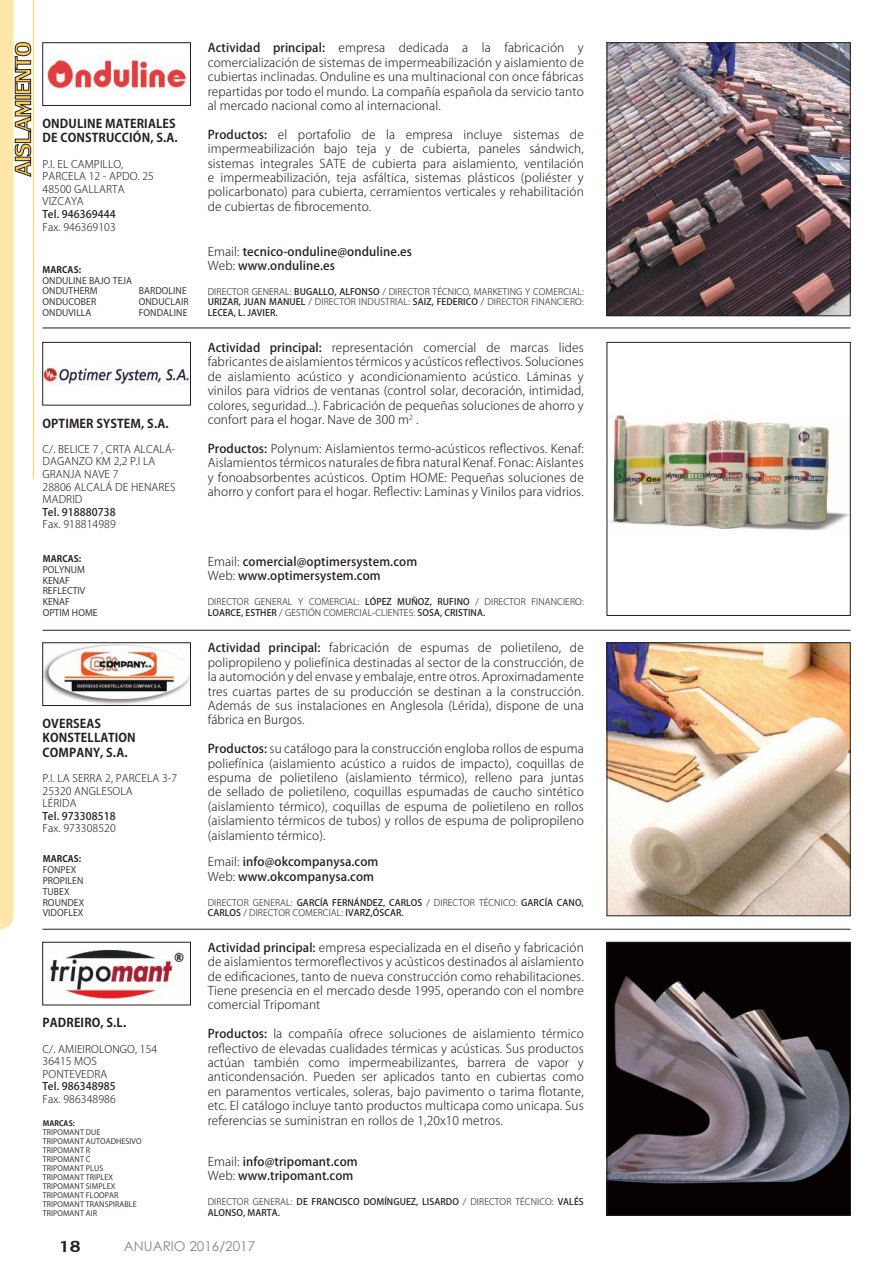
<style>
.page{position:relative;width:893px;height:1263px;background:#fff}
.page>*{position:absolute;margin:0;border:0;box-sizing:border-box;transform-origin:0 0}
.t1{font:24px "Lily UPC";color:#241f1f}
.t2{font:13.5px "Century Gothic";color:#80878d}
.t3{font:300 12px/14.4px "Koz Go Pro";letter-spacing:.01em;color:#241f1f;text-align:justify}
.t4{font:500 12px/14.4px "Koz Go Pro";letter-spacing:.01em;color:#241f1f}
.t5{font:700 12px/14.4px "Koz Go Pro";letter-spacing:.01em;color:#241f1f}
.t6{font:300 10.5px/12.6px "Koz Go Pro";letter-spacing:.01em;color:#241f1f}
.t7{font:500 10.5px "Koz Go Pro";letter-spacing:.01em;color:#241f1f}
.t8{font:300 9px/10.5px "Koz Go Pro";letter-spacing:.01em;color:#241f1f}
.t9{font:9px/10.8px "Koz Go Pro";letter-spacing:.01em;color:#241f1f}
.t10{font:500 9px/10.5px "Koz Go Pro";letter-spacing:.01em;color:#241f1f}
.t11{font:700 9px "Koz Go Pro";letter-spacing:.01em;color:#241f1f}
.t12{font:7.5px/9px "Koz Go Pro";letter-spacing:.01em;color:#241f1f}
.t13{font:700 7.5px "Koz Go Pro";letter-spacing:.01em;color:#241f1f}
.s1{font-weight:500}
.s2{font-weight:300}
</style>
<div class="page">
<hr style="left:43px;top:630px;width:807px;height:1px;background:#241f1f">
<hr style="left:43px;top:328px;width:807px;height:1px;background:#241f1f">
<img style="left:609px;top:415px;width:239px;height:116px">
<div style="left:607px;top:342px;width:243px;height:274px;border:1px solid #241f1f"></div>
<img style="left:45px;top:362px;width:144px;height:23px">
<div style="left:43px;top:342px;width:148px;height:63px;border:1px solid #241f1f"></div>
<img style="left:609px;top:45px;width:239px;height:269px">
<div style="left:607px;top:43px;width:243px;height:273px;border:1px solid #241f1f"></div>
<img style="left:45px;top:55px;width:143px;height:35px">
<div style="left:43px;top:43px;width:148px;height:63px;border:1px solid #241f1f"></div>
<svg style="left:0;top:0;width:31px;height:929px"></svg>
<hr style="left:33px;top:0;width:1px;height:479px;background:#fecf53">
<hr style="left:43px;top:929px;width:807px;height:1px;background:#241f1f">
<img style="left:609px;top:644px;width:239px;height:270px">
<div style="left:607px;top:642px;width:243px;height:274px;border:1px solid #241f1f"></div>
<img style="left:45px;top:644px;width:144px;height:60px">
<div style="left:43px;top:642px;width:148px;height:64px;border:1px solid #241f1f"></div>
<img style="left:609px;top:944px;width:239px;height:269px">
<div style="left:607px;top:942px;width:243px;height:273px;border:1px solid #241f1f"></div>
<img style="left:50px;top:949px;width:134px;height:51px">
<div style="left:43px;top:942px;width:148px;height:63px;border:1px solid #241f1f"></div>
<p class="t5" style="left:43px;top:117px;width:137px">ONDULINE MATERIALES<br>DE CONSTRUCCIÓN, S.A.</p>
<p class="t6" style="left:43px;top:157px;width:113px">P.I. EL CAMPILLO,<br>PARCELA 12 - APDO. 25<br>48500 GALLARTA<br>VIZCAYA</p>
<p class="t7" style="left:43px;top:207px;width:75px">Tel. 946369444</p>
<p class="t6" style="left:43px;top:220px;width:75px">Fax. 946369103</p>
<p class="t11" style="left:43px;top:264px;width:40px">MARCAS:</p>
<p class="t9" style="left:43px;top:275px;width:91px">ONDULINE BAJO TEJA<br>ONDUTHERM<br>ONDUCOBER<br>ONDUVILLA</p>
<p class="t9" style="left:139px;top:286px;width:51px">BARDOLINE<br>ONDUCLAIR<br>FONDALINE</p>
<p class="t5" style="left:43px;top:417px;width:128px">OPTIMER SYSTEM, S.A.</p>
<p class="t6" style="left:43px;top:443px;width:135px">C/. BELICE 7 , CRTA ALCALÁ-<br>DAGANZO KM 2,2 P.I LA<br>GRANJA NAVE 7<br>28806 ALCALÁ DE HENARES<br>MADRID</p>
<p class="t7" style="left:43px;top:505px;width:75px">Tel. 918880738</p>
<p class="t6" style="left:43px;top:518px;width:75px">Fax. 918814989</p>
<p class="t11" style="left:43px;top:553px;width:40px">MARCAS:</p>
<p class="t9" style="left:43px;top:564px;width:56px">POLYNUM<br>KENAF<br>REFLECTIV<br>KENAF<br>OPTIM HOME</p>
<p class="t5" style="left:43px;top:717px;width:95px">OVERSEAS<br>KONSTELLATION<br>COMPANY, S.A.</p>
<p class="t6" style="left:43px;top:772px;width:136px">P.I. LA SERRA 2, PARCELA 3-7<br>25320 ANGLESOLA<br>LÉRIDA</p>
<p class="t7" style="left:43px;top:809px;width:75px">Tel. 973308518</p>
<p class="t6" style="left:43px;top:822px;width:75px">Fax. 973308520</p>
<p class="t11" style="left:43px;top:853px;width:40px">MARCAS:</p>
<p class="t9" style="left:43px;top:865px;width:43px">FONPEX<br>PROPILEN<br>TUBEX<br>ROUNDEX<br>VIDOFLEX</p>
<p class="t5" style="left:43px;top:1017px;width:85px">PADREIRO, S.L.</p>
<p class="t6" style="left:43px;top:1042px;width:116px">C/. AMIEIROLONGO, 154<br>36415 MOS<br>PONTEVEDRA</p>
<p class="t7" style="left:43px;top:1080px;width:75px">Tel. 986348985</p>
<p class="t6" style="left:43px;top:1093px;width:75px">Fax. 986348986</p>
<p class="t13" style="left:43px;top:1118px;width:34px">MARCAS:</p>
<p class="t12" style="left:43px;top:1128px;width:100px">TRIPOMANT DUE<br>TRIPOMANT AUTOADHESIVO<br>TRIPOMANT R<br>TRIPOMANT C<br>TRIPOMANT PLUS<br>TRIPOMANT TRIPLEX<br>TRIPOMANT SIMPLEX<br>TRIPOMANT FLOOPAR<br>TRIPOMANT TRANSPIRABLE<br>TRIPOMANT AIR</p>
<p class="t3" style="left:208px;top:41px;width:378px"><span class="s1">Actividad principal:</span> empresa dedicada a la fabricación y comercialización de sistemas de impermeabilización y aislamiento de cubiertas inclinadas. Onduline es una multinacional con once fábricas repartidas por todo el mundo. La compañía española da servicio tanto al mercado nacional como al internacional.</p>
<p class="t3" style="left:208px;top:127px;width:378px"><span class="s1">Productos:</span> el portafolio de la empresa incluye sistemas de impermeabilización bajo teja y de cubierta, paneles sándwich, sistemas integrales SATE de cubierta para aislamiento, ventilación e impermeabilización, teja asfáltica, sistemas plásticos (poliéster y policarbonato) para cubierta, cerramientos verticales y rehabilitación de cubiertas de fibrocemento.</p>
<p class="t4" style="left:208px;top:245px;width:206px"><span class="s2">Email:</span> tecnico-onduline@onduline.es<br><span class="s2">Web:</span> www.onduline.es</p>
<p class="t8" style="left:208px;top:286px;width:378px;text-align:justify">DIRECTOR GENERAL: <span class="s1">BUGALLO, ALFONSO</span> / DIRECTOR TÉCNICO, MARKETING Y COMERCIAL:<br><span class="s1">URIZAR, JUAN MANUEL</span> / DIRECTOR INDUSTRIAL: <span class="s1">SAIZ, FEDERICO</span> / DIRECTOR FINANCIERO:<br><span class="s1">LECEA, L. JAVIER.</span></p>
<p class="t3" style="left:208px;top:340px;width:378px"><span class="s1">Actividad principal:</span> representación comercial de marcas lides fabricantes de aislamientos térmicos y acústicos reflectivos. Soluciones de aislamiento acústico y acondicionamiento acústico. Láminas y vinilos para vidrios de ventanas (control solar, decoración, intimidad, colores, seguridad...). Fabricación de pequeñas soluciones de ahorro y confort para el hogar. Nave de 300 m<sup>2</sup> .</p>
<p class="t3" style="left:208px;top:441px;width:378px"><span class="s1">Productos:</span> Polynum: Aislamientos termo-acústicos reflectivos. Kenaf:<br>Aislamientos térmicos naturales de fibra natural Kenaf. Fonac: Aislantes y fonoabsorbentes acústicos. Optim HOME: Pequeñas soluciones de ahorro y confort para el hogar. Reflectiv: Laminas y Vinilos para vidrios.</p>
<p class="t4" style="left:208px;top:555px;width:211px"><span class="s2">Email:</span> comercial@optimersystem.com<br><span class="s2">Web:</span> www.optimersystem.com</p>
<p class="t8" style="left:208px;top:597px;width:378px">DIRECTOR GENERAL Y COMERCIAL: <span class="s1">LÓPEZ MUÑOZ, RUFINO</span> / DIRECTOR FINANCIERO:<br><span class="s1">LOARCE, ESTHER</span> / GESTIÓN COMERCIAL-CLIENTES: <span class="s1">SOSA, CRISTINA.</span></p>
<p class="t3" style="left:208px;top:641px;width:378px"><span class="s1">Actividad principal:</span> fabricación de espumas de polietileno, de polipropileno y poliefínica destinadas al sector de la construcción, de la automoción y del envase y embalaje, entre otros. Aproximadamente tres cuartas partes de su producción se destinan a la construcción.<br>Además de sus instalaciones en Anglesola (Lérida), dispone de una fábrica en Burgos.</p>
<p class="t3" style="left:208px;top:742px;width:378px"><span class="s1">Productos:</span> su catálogo para la construcción engloba rollos de espuma poliefínica (aislamiento acústico a ruidos de impacto), coquillas de espuma de polietileno (aislamiento térmico), relleno para juntas de sellado de polietileno, coquillas espumadas de caucho sintético (aislamiento térmico), coquillas de espuma de polietileno en rollos (aislamiento térmicos de tubos) y rollos de espuma de polipropileno (aislamiento térmico).</p>
<p class="t4" style="left:208px;top:855px;width:172px"><span class="s2">Email:</span> info@okcompanysa.com<br><span class="s2">Web:</span> www.okcompanysa.com</p>
<p class="t8" style="left:208px;top:897px;width:378px">DIRECTOR GENERAL: <span class="s1">GARCÍA FERNÁNDEZ, CARLOS</span> / DIRECTOR TÉCNICO: <span class="s1">GARCÍA CANO,<br>CARLOS</span> / DIRECTOR COMERCIAL: <span class="s1">IVARZ,ÓSCAR.</span></p>
<p class="t3" style="left:208px;top:940px;width:378px"><span class="s1">Actividad principal:</span> empresa especializada en el diseño y fabricación de aislamientos termoreflectivos y acústicos destinados al aislamiento de edificaciones, tanto de nueva construcción como rehabilitaciones.<br>Tiene presencia en el mercado desde 1995, operando con el nombre comercial Tripomant</p>
<p class="t3" style="left:208px;top:1027px;width:378px"><span class="s1">Productos:</span> la compañía ofrece soluciones de aislamiento térmico reflectivo de elevadas cualidades térmicas y acústicas. Sus productos actúan también como impermeabilizantes, barrera de vapor y anticondensación. Pueden ser aplicados tanto en cubiertas como en paramentos verticales, soleras, bajo pavimento o tarima flotante, etc. El catálogo incluye tanto productos multicapa como unicapa. Sus referencias se suministran en rollos de 1,20x10 metros.</p>
<p class="t4" style="left:208px;top:1155px;width:151px"><span class="s2">Email:</span> info@tripomant.com<br><span class="s2">Web:</span> www.tripomant.com</p>
<p class="t10" style="left:208px;top:1197px;width:378px"><span class="s2">DIRECTOR GENERAL:</span> DE FRANCISCO DOMÍNGUEZ, LISARDO <span class="s2">/ DIRECTOR TÉCNICO:</span> VALÉS<br>ALONSO, MARTA.</p>
<h1 class="t1" style="left:59px;top:1232px;width:23px">18</h1>
<p class="t2" style="left:124px;top:1236px;width:133px">ANUARIO 2016/2017</p>
</div>
